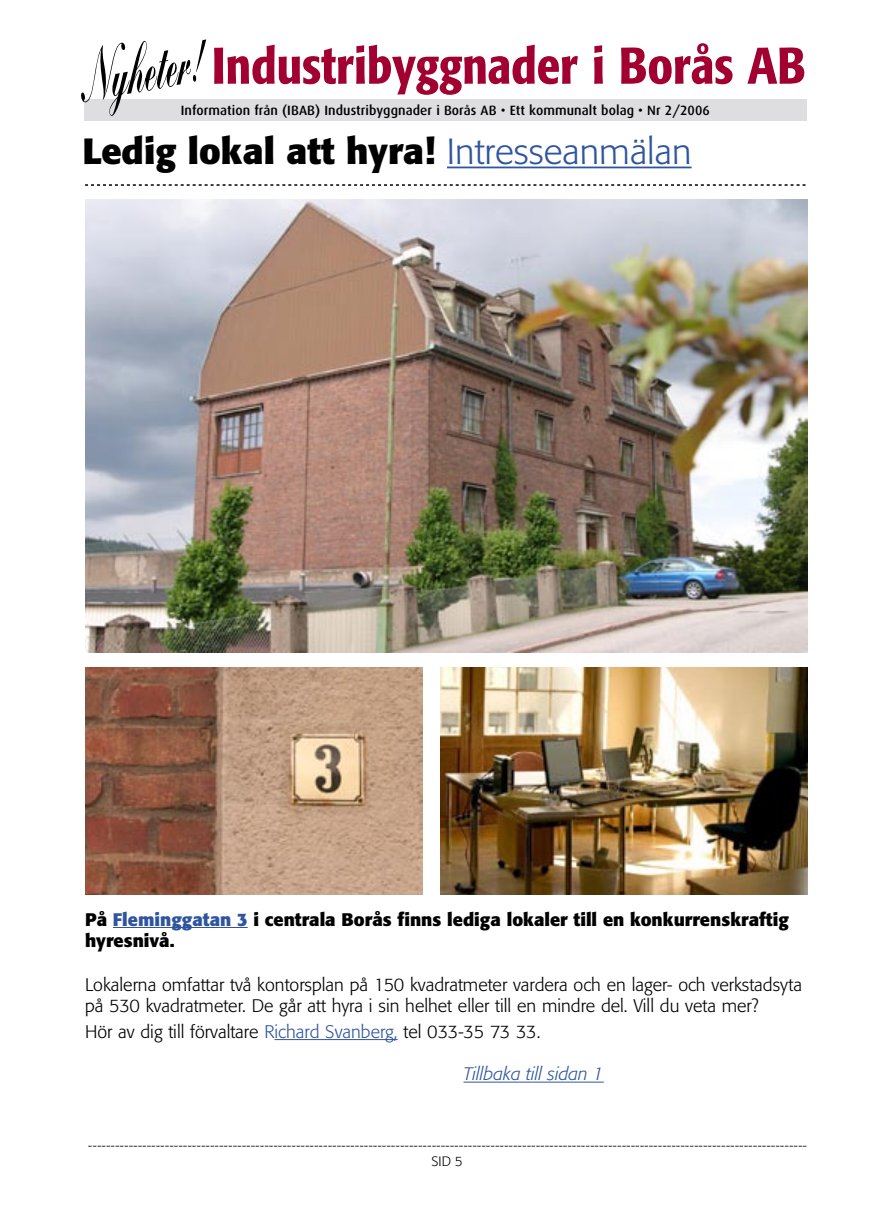
<style>
.page{position:relative;width:893px;height:1212px;background:#fff}
.page>*{position:absolute;margin:0;border:0;box-sizing:border-box;transform-origin:0 0}
.bröd{font:700 36px "Formata";color:#000}
.bröd-2{font:300 18px/21.8px "Formata";color:#000}
.bröd-3{font:700 18px/21.8px "Formata";color:#000}
.t1{font:italic 300 18px "Formata";color:#2f559e}
.t2{font:300 13.5px "Formata";color:#000}
.t3{font:500 13.5px "Dax";letter-spacing:.005em;color:#000}
.s1{font-weight:300;color:#2f559e}
.s2{color:#2f559e}
</style>
<div class="page">
<svg style="left:81px;top:39px;width:723px;height:82px"></svg>
<hr style="left:447px;top:167px;width:244px;height:1px;background:#2f559e">
<svg style="left:85px;top:184px;width:720px;height:2px"></svg>
<hr style="left:113px;top:927px;width:135px;height:1px;background:#2f559e">
<hr style="left:274px;top:1039px;width:124px;height:1px;background:#2f559e">
<hr style="left:463px;top:1082px;width:141px;height:1px;background:#2f559e">
<img style="left:85px;top:199px;width:723px;height:454px">
<img style="left:85px;top:667px;width:337px;height:227px">
<img style="left:440px;top:667px;width:368px;height:227px">
<p class="t3" style="left:181px;top:103px;width:530px">Information från (IBAB) Industribyggnader i Borås AB • Ett kommunalt bolag • Nr 2/2006</p>
<p class="bröd" style="left:83px;top:129px;width:610px">Ledig lokal att hyra! <span class="s1">Intresseanmälan</span></p>
<p class="bröd-3" style="left:85px;top:908px;width:705px">På <span class="s2">Fleminggatan 3</span> i centrala Borås finns lediga lokaler till en konkurrenskraftig hyresnivå.</p>
<p class="bröd-2" style="left:85px;top:974px;width:718px">Lokalerna omfattar två kontorsplan på 150 kvadratmeter vardera och en lager- och verkstadsyta på 530 kvadratmeter. De går att hyra i sin helhet eller till en mindre del. Vill du veta mer?</p>
<p class="bröd-2" style="left:85px;top:1021px;width:457px">Hör av dig till förvaltare <span class="s2">Richard Svanberg,</span> tel 033-35 73 33.</p>
<p class="t1" style="left:463px;top:1063px;width:142px">Tillbaka till sidan 1</p>
<p class="t2" style="left:88px;top:1137px;width:720px">---------------------------------------------------------------------------------------------------------------------------------------------------------------</p>
<p class="t2" style="left:432px;top:1153px;width:33px">SID 5</p>
</div>
